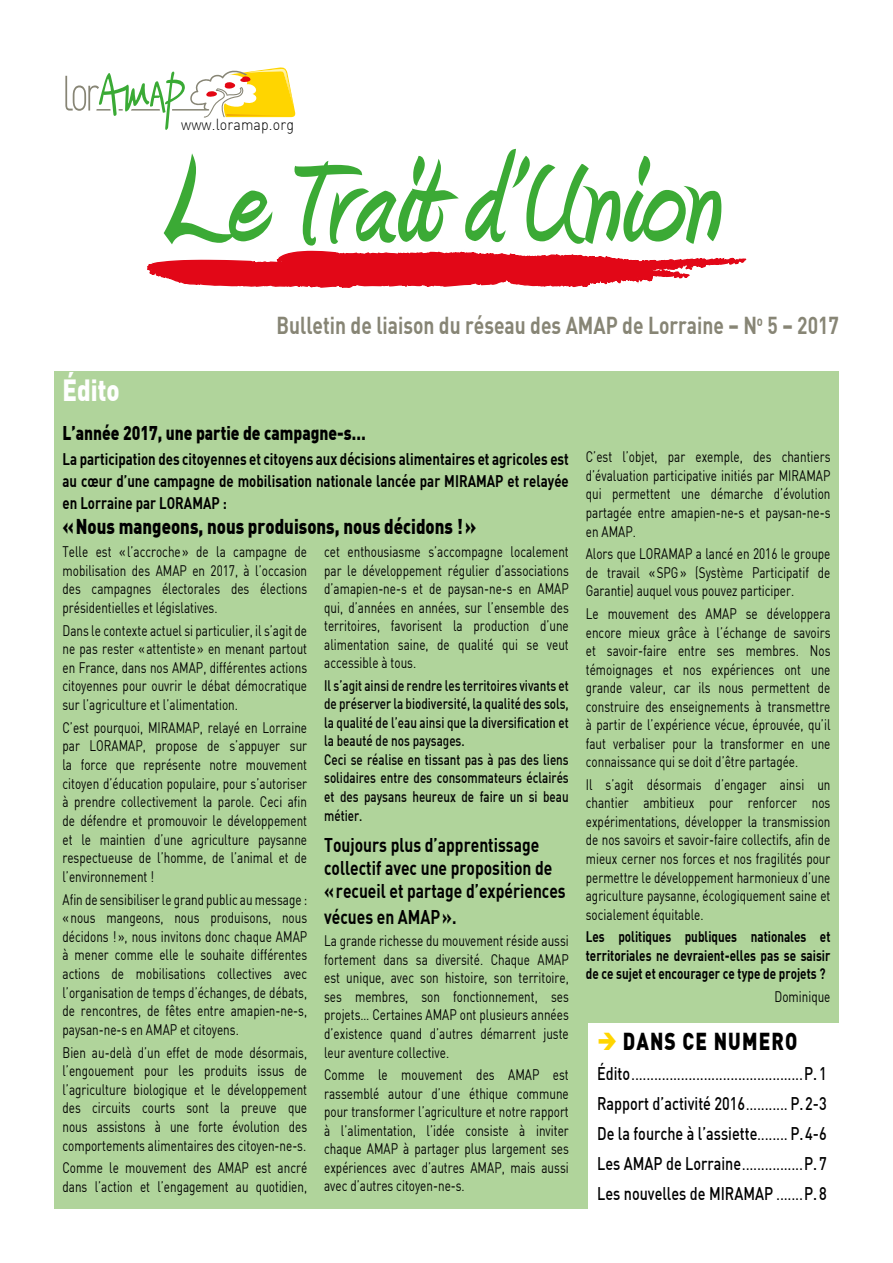
<style>
.page{position:relative;width:893px;height:1263px;background:#fff}
.page>*{position:absolute;margin:0;border:0;box-sizing:border-box;transform-origin:0 0}
.t1{font:900 30px "DIN";color:#fff;scale:.8 1}
.t2{font:700 24px "DIN";color:#878575;scale:.8 1}
.t3{font:900 24px "DIN";letter-spacing:.06em;color:#000;scale:.8 1}
.t4{font:900 21px "DIN";color:#000;scale:.8 1}
.t5{font:700 19.5px/23px "DIN";color:#000;scale:.8 1}
.t6{font:900 19.5px "DIN";color:#000;scale:.8 1}
.t7{font:500 18px/30.2px "DIN";color:#000;text-align:justify;scale:.8 1}
.t8{font:700 16.5px/21.5px "DIN";color:#000;text-align:justify;scale:.8 1}
.t9{font:300 15.75px "DIN";letter-spacing:.01em;color:#000;scale:.9 1}
.t10{font:15px/18.5px "DIN";color:#000;text-align:justify;scale:.78 1}
.t11{font:500 15px/18.5px "DIN";color:#000;scale:.78 1}
.t12{font:700 15px/18.5px "DIN";color:#000;text-align:justify;scale:.78 1}
.t13{font:500 15px "DIN";color:#000;scale:.8 1}
.s1{font-size:18px}
.s2{font-size:15px}
</style>
<div class="page">
<div style="left:54px;top:371px;width:785px;height:838px;background:#b0d49b"></div>
<div style="left:589px;top:1023px;width:250px;height:186px;background:#fff"></div>
<svg style="left:65px;top:67px;width:231px;height:63px"></svg>
<svg style="left:147px;top:149px;width:599px;height:139px"></svg>
<p class="t9" style="left:181px;top:115px;width:127px">www.loramap.org</p>
<h2 class="t2" style="left:276px;top:310px;width:705px">Bulletin de liaison du réseau des AMAP de Lorraine – N<sup>o</sup> 5 – 2017</h2>
<h1 class="t1" style="left:63px;top:370px;width:73px">Édito</h1>
<h3 class="t6" style="left:63px;top:420px;width:381px">L’année 2017, une partie de campagne-s…</h3>
<p class="t8" style="left:63px;top:448px;width:634px">La participation des citoyennes et citoyens aux décisions alimentaires et agricoles est au cœur d’une campagne de mobilisation nationale lancée par MIRAMAP et relayée en Lorraine par LORAMAP :</p>
<h3 class="t4" style="left:63px;top:512px;width:519px">«Nous mangeons, nous produisons, nous décidons !»</h3>
<p class="t10" style="left:63px;top:542px;width:315px">Telle est «l’accroche» de la campagne de mobilisation des AMAP en 2017, à l’occasion des campagnes électorales des élections présidentielles et législatives.</p>
<p class="t10" style="left:63px;top:621px;width:315px">Dans le contexte actuel si particulier, il s’agit de ne pas rester «attentiste» en menant partout en France, dans nos AMAP, différentes actions citoyennes pour ouvrir le débat démocratique sur l’agriculture et l’alimentation.</p>
<p class="t10" style="left:63px;top:718px;width:315px">C’est pourquoi, MIRAMAP, relayé en Lorraine par LORAMAP, propose de s’appuyer sur la force que représente notre mouvement citoyen d’éducation populaire, pour s’autoriser à prendre collectivement la parole. Ceci afin de défendre et promouvoir le développement et le maintien d’une agriculture paysanne respectueuse de l’homme, de l’animal et de l’environnement !</p>
<p class="t10" style="left:63px;top:889px;width:315px">Afin de sensibiliser le grand public au message : «nous mangeons, nous produisons, nous décidons !», nous invitons donc chaque AMAP à mener comme elle le souhaite différentes actions de mobilisations collectives avec l’organisation de temps d’échanges, de débats, de rencontres, de fêtes entre amapien-ne-s, paysan-ne-s en AMAP et citoyens.</p>
<p class="t10" style="left:63px;top:1042px;width:315px">Bien au-delà d’un effet de mode désormais, l’engouement pour les produits issus de l’agriculture biologique et le développement des circuits courts sont la preuve que nous assistons à une forte évolution des comportements alimentaires des citoyen-ne-s.</p>
<p class="t10" style="left:63px;top:1158px;width:315px">Comme le mouvement des AMAP est ancré dans l’action et l’engagement au quotidien,</p>
<p class="t10" style="left:324px;top:542px;width:315px">cet enthousiasme s’accompagne localement par le développement régulier d’associations d’amapien-ne-s et de paysan-ne-s en AMAP qui, d’années en années, sur l’ensemble des territoires, favorisent la production d’une alimentation saine, de qualité qui se veut accessible à tous.</p>
<p class="t11" style="left:324px;top:676px;width:315px">Il s’agit ainsi de rendre les territoires vivants et de préserver la biodiversité, la qualité des sols, la qualité de l’eau ainsi que la diversification et la beauté de nos paysages.<br>Ceci se réalise en tissant pas à pas des liens solidaires entre des consommateurs éclairés et des paysans heureux de faire un si beau métier.</p>
<h3 class="t5" style="left:324px;top:832px;width:304px">Toujours plus d’apprentissage collectif avec une proposition de «recueil et partage d’expériences</h3>
<h3 class="t5" style="left:324px;top:904px;width:167px">vécues en AMAP».</h3>
<p class="t10" style="left:324px;top:931px;width:315px">La grande richesse du mouvement réside aussi fortement dans sa diversité. Chaque AMAP est unique, avec son histoire, son territoire, ses membres, son fonctionnement, ses projets… Certaines AMAP ont plusieurs années d’existence quand d’autres démarrent juste leur aventure collective.</p>
<p class="t10" style="left:324px;top:1065px;width:315px">Comme le mouvement des AMAP est rassemblé autour d’une éthique commune pour transformer l’agriculture et notre rapport à l’alimentation, l’idée consiste à inviter chaque AMAP à partager plus largement ses expériences avec d’autres AMAP, mais aussi avec d’autres citoyen-ne-s.</p>
<p class="t10" style="left:586px;top:447px;width:315px">C’est l’objet, par exemple, des chantiers d’évaluation participative initiés par MIRAMAP qui permettent une démarche d’évolution partagée entre amapien-ne-s et paysan-ne-s en AMAP.</p>
<p class="t10" style="left:586px;top:544px;width:315px">Alors que LORAMAP a lancé en 2016 le groupe de travail «SPG» (Système Participatif de Garantie) auquel vous pouvez participer.</p>
<p class="t10" style="left:586px;top:604px;width:315px">Le mouvement des AMAP se développera encore mieux grâce à l’échange de savoirs et savoir-faire entre ses membres. Nos témoignages et nos expériences ont une grande valeur, car ils nous permettent de construire des enseignements à transmettre à partir de l’expérience vécue, éprouvée, qu’il faut verbaliser pour la transformer en une connaissance qui se doit d’être partagée.</p>
<p class="t10" style="left:586px;top:775px;width:315px">Il s’agit désormais d’engager ainsi un chantier ambitieux pour renforcer nos expérimentations, développer la transmission de nos savoirs et savoir-faire collectifs, afin de mieux cerner nos forces et nos fragilités pour permettre le développement harmonieux d’une agriculture paysanne, écologiquement saine et socialement équitable.</p>
<p class="t12" style="left:586px;top:927px;width:315px">Les politiques publiques nationales et territoriales ne devraient-elles pas se saisir de ce sujet et encourager ce type de projets ?</p>
<p class="t10" style="left:774px;top:987px;width:73px">Dominique</p>
<h2 class="t3" style="left:623px;top:1025px;width:220px">DANS CE NUMERO</h2>
<p class="t13" style="left:597px;top:1065px;width:288px"><span class="s1">Édito</span>.............................................<span class="s1">P.1</span></p>
<p class="t7" style="left:597px;top:1088px;width:288px">Rapport d’activité 2016<span class="s2">...........</span> P.2-3<br>De la fourche à l’assiette<span class="s2">........</span> P.4-6<br>Les AMAP de Lorraine<span class="s2">................</span>P.7<br>Les nouvelles de MIRAMAP <span class="s2">.......</span>P.8</p>
</div>
